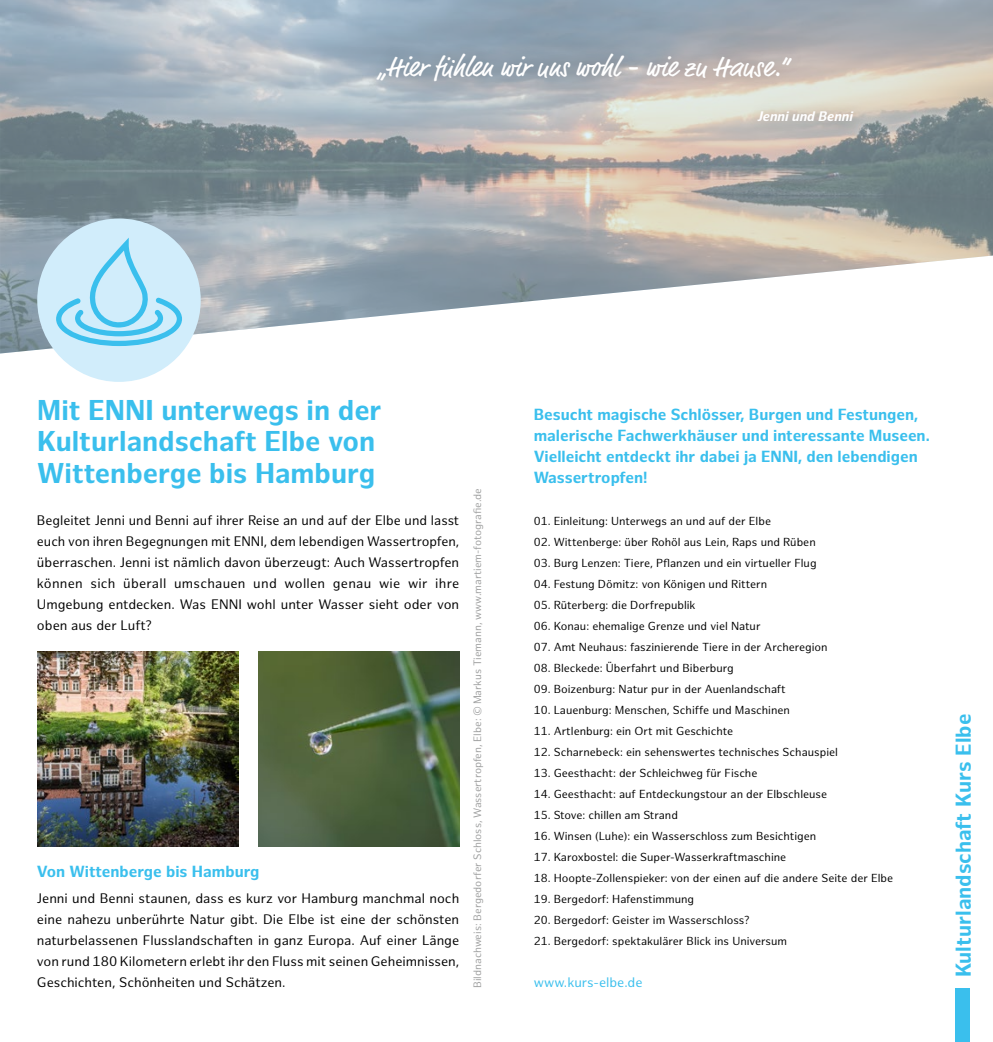
<style>
.page{position:relative;width:993px;height:1042px;background:#fff}
.page>*{position:absolute;margin:0;border:0;box-sizing:border-box;transform-origin:0 0}
.t1{font:700 28px/31.5px "Hamburg Sans";color:#3abfed}
.t2{font:28px "Market OT";color:#fff}
.t3{font:700 21px "Hamburg Sans";color:#3abfed}
.t4{font:700 15.75px/21px "Hamburg Sans";color:#3abfed}
.t5{font:13.47px/21px "Hamburg Sans";color:#000;text-align:justify}
.t6{font:13.47px "Hamburg Sans";color:#3abfed}
.t7{font:italic 700 13.47px "Hamburg Sans";color:#fff}
.t8{font:11.38px "Hamburg Sans";color:#000}
.t9{font:10.5px "Hamburg Sans";color:#9d9e9e}
</style>
<div class="page">
<img style="left:0;top:0;width:992px;height:353px">
<div style="left:37px;top:218px;width:164px;height:164px;background:#d1edfb;border-radius:50%"></div>
<img style="left:37px;top:651px;width:201px;height:195px">
<img style="left:258px;top:651px;width:201px;height:195px">
<svg style="left:56px;top:238px;width:126px;height:108px"></svg>
<div style="left:955px;top:988px;width:14px;height:54px;background:#3abfed"></div>
<div style="left:363px;top:40px;width:503px;height:96px;background:#303030;opacity:.22"></div>
<h1 class="t2" style="left:378px;top:50px;width:411px">„Hier fühlen wir uns wohl - wie zu Hause.“</h1>
<p class="t7" style="left:757px;top:109px;width:97px">Jenni und Benni</p>
<h1 class="t1" style="left:37px;top:395px;width:346px">Mit ENNI unterwegs in der<br>Kulturlandschaft Elbe von<br>Wittenberge bis Hamburg</h1>
<p class="t5" style="left:37px;top:510px;width:423px">Begleitet Jenni und Benni auf ihrer Reise an und auf der Elbe und lasst euch von ihren Begegnungen mit ENNI, dem lebendigen Wassertropfen, überraschen. Jenni ist nämlich davon überzeugt: Auch Wassertropfen können sich überall umschauen und wollen genau wie wir ihre Umgebung entdecken. Was ENNI wohl unter Wasser sieht oder von oben aus der Luft?</p>
<h3 class="t4" style="left:37px;top:861px;width:224px">Von Wittenberge bis Hamburg</h3>
<p class="t5" style="left:37px;top:888px;width:423px">Jenni und Benni staunen, dass es kurz vor Hamburg manchmal noch eine nahezu unberührte Natur gibt. Die Elbe ist eine der schönsten naturbelassenen Flusslandschaften in ganz Europa. Auf einer Länge von rund 180 Kilometern erlebt ihr den Fluss mit seinen Geheimnissen, Geschichten, Schönheiten und Schätzen.</p>
<p class="t9" style="left:471px;top:988px;width:501px;rotate:-90deg">Bildnachweis: Bergedorfer Schloss, Wassertropfen, Elbe: ©Markus Tiemann, www.martiem-fotografie.de</p>
<h3 class="t4" style="left:533px;top:405px;width:397px">Besucht magische Schlösser, Burgen und Festungen, malerische Fachwerkhäuser und interessante Museen.<br>Vielleicht entdeckt ihr dabei ja ENNI, den lebendigen Wassertropfen!</h3>
<p class="t8" style="left:533px;top:515px;width:239px">01. Einleitung: Unterwegs an und auf der Elbe</p>
<p class="t8" style="left:533px;top:536px;width:283px">02. Wittenberge: über Rohöl aus Lein, Raps und Rüben</p>
<p class="t8" style="left:533px;top:557px;width:284px">03. Burg Lenzen: Tiere, Pflanzen und ein virtueller Flug</p>
<p class="t8" style="left:533px;top:578px;width:235px">04. Festung Dömitz: von Königen und Rittern</p>
<p class="t8" style="left:533px;top:599px;width:163px">05. Rüterberg: die Dorfrepublik</p>
<p class="t8" style="left:533px;top:620px;width:228px">06. Konau: ehemalige Grenze und viel Natur</p>
<p class="t8" style="left:533px;top:641px;width:295px">07. Amt Neuhaus: faszinierende Tiere in der Archeregion</p>
<p class="t8" style="left:533px;top:662px;width:201px">08. Bleckede: Überfahrt und Biberburg</p>
<p class="t8" style="left:533px;top:683px;width:253px">09. Boizenburg: Natur pur in der Auenlandschaft</p>
<p class="t8" style="left:533px;top:704px;width:257px">10. Lauenburg: Menschen, Schiffe und Maschinen</p>
<p class="t8" style="left:533px;top:725px;width:201px">11. Artlenburg: ein Ort mit Geschichte</p>
<p class="t8" style="left:533px;top:746px;width:306px">12. Scharnebeck: ein sehenswertes technisches Schauspiel</p>
<p class="t8" style="left:533px;top:767px;width:225px">13. Geesthacht: der Schleichweg für Fische</p>
<p class="t8" style="left:533px;top:788px;width:295px">14. Geesthacht: auf Entdeckungstour an der Elbschleuse</p>
<p class="t8" style="left:533px;top:809px;width:146px">15. Stove: chillen am Strand</p>
<p class="t8" style="left:533px;top:830px;width:284px">16. Winsen (Luhe): ein Wasserschloss zum Besichtigen</p>
<p class="t8" style="left:533px;top:851px;width:254px">17. Karoxbostel: die Super-Wasserkraftmaschine</p>
<p class="t8" style="left:533px;top:872px;width:361px">18. Hoopte-Zollenspieker: von der einen auf die andere Seite der Elbe</p>
<p class="t8" style="left:533px;top:893px;width:162px">19. Bergedorf: Hafenstimmung</p>
<p class="t8" style="left:533px;top:914px;width:217px">20. Bergedorf: Geister im Wasserschloss?</p>
<p class="t8" style="left:533px;top:935px;width:255px">21. Bergedorf: spektakulärer Blick ins Universum</p>
<p class="t6" style="left:533px;top:975px;width:110px">www.kurs-elbe.de</p>
<h2 class="t3" style="left:950px;top:977px;width:265px;rotate:-90deg">Kulturlandschaft Kurs Elbe</h2>
</div>
